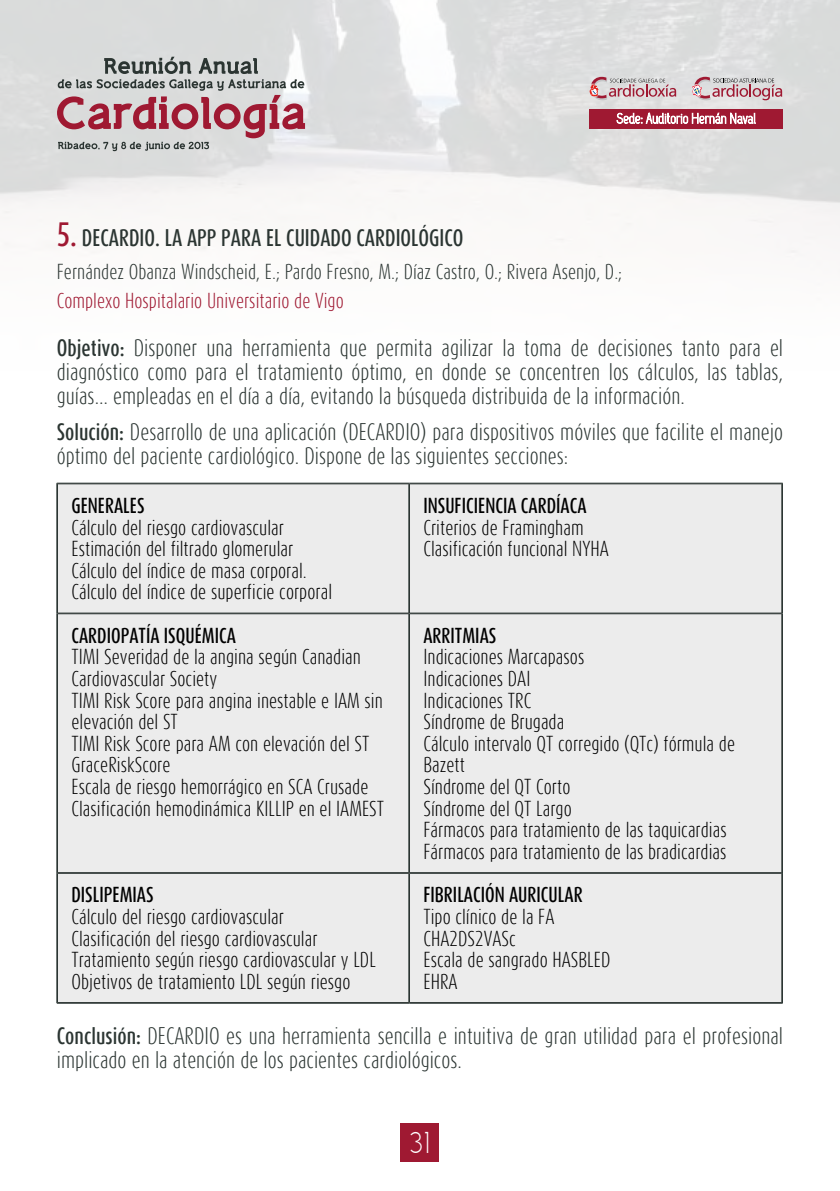
<style>
.page{position:relative;width:840px;height:1191px;background:#fff}
.page>*{position:absolute;margin:0;border:0;box-sizing:border-box;transform-origin:0 0}
.t1{font:30px "Capsuula";color:#fff}
.t2{font:300 20px/24px "Dax Compact";color:#2b3532}
.t3{font:500 20px "Dax Compact";color:#2b3532}
.t4{font:300 18px/21.6px "Dax Compact";color:#000}
.t5{font:500 18px "Dax Compact";color:#000}
.t6{font:300 18px "Dax Compact";color:#2b3532}
.t7{font:300 18px "Dax Compact";color:#9f1932}
.s1{font-size:28px;color:#9f1932}
.s2{font-weight:500}
</style>
<div class="page">
<img style="left:0;top:0;width:839px;height:265px">
<svg style="left:57px;top:57px;width:248px;height:94px;background:#c0acb0"></svg>
<div style="left:589px;top:109px;width:193px;height:19px;background:#9f1932"></div>
<svg style="left:616px;top:112px;width:139px;height:12px"></svg>
<svg style="left:589px;top:77px;width:86px;height:23px;background:#cdb1b6"></svg>
<svg style="left:691px;top:77px;width:90px;height:23px;background:#cab0b5"></svg>
<div style="left:400px;top:1123px;width:39px;height:38px;background:#9f1932"></div>
<div style="left:58px;top:484px;width:723px;height:518px;background:#ececec"></div>
<hr style="left:57px;top:613px;width:352px;height:1px;background:#fff">
<hr style="left:57px;top:872px;width:352px;height:1px;background:#fff">
<hr style="left:57px;top:483px;width:352px;height:1px;background:#2b3532">
<hr style="left:56px;top:483px;width:1px;height:130px;background:#2b3532">
<hr style="left:57px;top:484px;width:1px;height:129px;background:#2b3532">
<hr style="left:409px;top:483px;width:372px;height:1px;background:#2b3532">
<hr style="left:408px;top:484px;width:1px;height:129px;background:#2b3532">
<hr style="left:409px;top:484px;width:1px;height:129px;background:#2b3532">
<hr style="left:781px;top:483px;width:1px;height:130px;background:#2b3532">
<hr style="left:57px;top:613px;width:351px;height:1px;background:#2b3532">
<hr style="left:56px;top:613px;width:1px;height:260px;background:#2b3532">
<hr style="left:57px;top:614px;width:1px;height:258px;background:#2b3532">
<hr style="left:409px;top:613px;width:372px;height:1px;background:#2b3532">
<hr style="left:408px;top:614px;width:1px;height:258px;background:#2b3532">
<hr style="left:409px;top:614px;width:1px;height:258px;background:#2b3532">
<hr style="left:781px;top:613px;width:1px;height:260px;background:#2b3532">
<hr style="left:57px;top:872px;width:351px;height:1px;background:#2b3532">
<hr style="left:57px;top:873px;width:351px;height:1px;background:#2b3532">
<hr style="left:56px;top:873px;width:1px;height:130px;background:#2b3532">
<hr style="left:57px;top:873px;width:1px;height:129px;background:#2b3532">
<hr style="left:409px;top:872px;width:372px;height:1px;background:#2b3532">
<hr style="left:409px;top:873px;width:372px;height:1px;background:#2b3532">
<hr style="left:408px;top:873px;width:1px;height:129px;background:#2b3532">
<hr style="left:409px;top:873px;width:1px;height:129px;background:#2b3532">
<hr style="left:781px;top:873px;width:1px;height:130px;background:#2b3532">
<hr style="left:57px;top:1002px;width:351px;height:1px;background:#2b3532">
<hr style="left:57px;top:1003px;width:352px;height:1px;background:#2b3532">
<hr style="left:409px;top:1002px;width:372px;height:1px;background:#2b3532">
<hr style="left:409px;top:1003px;width:373px;height:1px;background:#2b3532">
<p class="t3" style="left:57px;top:224px;width:248px"><span class="s1">5.</span> DECARDIO. LA APP PARA EL CUIDADO</p>
<p class="t3" style="left:356px;top:224px;width:38px">CARDIOLÓGI</p>
<p class="t3" style="left:444px;top:224px;width:19px">CO</p>
<p class="t6" style="left:57px;top:259px;width:566px">Fernández Obanza Windscheid, E.; Pardo Fresno, M.; Díaz Castro, O.; Rivera Asenjo, D.;</p>
<p class="t7" style="left:57px;top:289px;width:288px">Complexo Hospitalario Universitario de Vigo</p>
<p class="t2" style="left:57px;top:336px;width:727px;text-align:justify"><span class="s2">Objetivo:</span> Disponer una herramienta que permita agilizar la toma de decisiones tanto para el diagnóstico como para el tratamiento óptimo, en donde se concentren los cálculos, las tablas, guías… empleadas en el día a día, evitando la búsqueda distribuida de la información.</p>
<p class="t2" style="left:57px;top:419px;width:727px"><span class="s2">Solución:</span> Desarrollo de una aplicación (DECARDIO) para dispositivos móviles que facilite el manejo óptimo del paciente cardiológico. Dispone de las siguientes secciones:</p>
<p class="t5" style="left:71px;top:494px;width:9px">GENE</p>
<p class="t5" style="left:105px;top:494px;width:18px">RALES</p>
<p class="t4" style="left:71px;top:516px;width:262px">Cálculo del riesgo cardiovascular Estimación del filtrado glomerular Cálculo del índice de masa corporal.<br>Cálculo del índice de superficie corporal</p>
<p class="t5" style="left:423px;top:494px;width:8px">INSUFI</p>
<p class="t5" style="left:466px;top:494px;width:121px">CIENCIA CARDÍACA</p>
<p class="t4" style="left:423px;top:516px;width:187px">Criterios de Framingham<br>Clasificación funcional NYHA</p>
<p class="t5" style="left:71px;top:623px;width:67px">CARDIO PATÍA</p>
<p class="t5" style="left:164px;top:623px;width:9px">ISQU</p>
<p class="t5" style="left:194px;top:623px;width:42px">ÉMICA</p>
<p class="t4" style="left:71px;top:646px;width:314px">TIMI Severidad de la angina según Canadian Cardiovascular Society<br>TIMI Risk Score para angina inestable e IAM sin elevación del ST<br>TIMI Risk Score para AM con elevación del ST GraceRiskScore<br>Escala de riesgo hemorrágico en SCA Crusade Clasificación hemodinámica KILLIP en el IAMEST</p>
<p class="t5" style="left:423px;top:623px;width:60px">ARRITMIAS</p>
<p class="t4" style="left:423px;top:646px;width:313px">Indicaciones Marcapasos<br>Indicaciones DAI<br>Indicaciones TRC<br>Síndrome de Brugada<br>Cálculo intervalo QT corregido (QTc) fórmula de<br>Bazett<br>Síndrome del QT Corto<br>Síndrome del QT Largo<br>Fármacos para tratamiento de las taquicardias<br>Fármacos para tratamiento de las bradicardias</p>
<p class="t5" style="left:423px;top:883px;width:161px">FI BRILACIÓN AU RICULAR</p>
<p class="t4" style="left:423px;top:905px;width:188px">Tipo clínico de la FA<br>CHA2DS2VASc<br>Escala de sangrado HASBLED<br>EHRA</p>
<p class="t2" style="left:57px;top:1022px;width:727px"><span class="s2">Conclusión:</span> DECARDIO es una herramienta sencilla e intuitiva de gran utilidad para el profesional implicado en la atención de los pacientes cardiológicos.</p>
<p class="t5" style="left:71px;top:883px;width:7px">DISLI</p>
<p class="t5" style="left:104px;top:883px;width:37px">PEMIAS</p>
<p class="t4" style="left:71px;top:905px;width:306px">Cálculo del riesgo cardiovascular<br>Clasificación del riesgo cardiovascular Tratamiento según riesgo cardiovascular y LDL Objetivos de tratamiento LDL según riesgo</p>
<h1 class="t1" style="left:409px;top:1125px;width:23px">31</h1>
</div>
